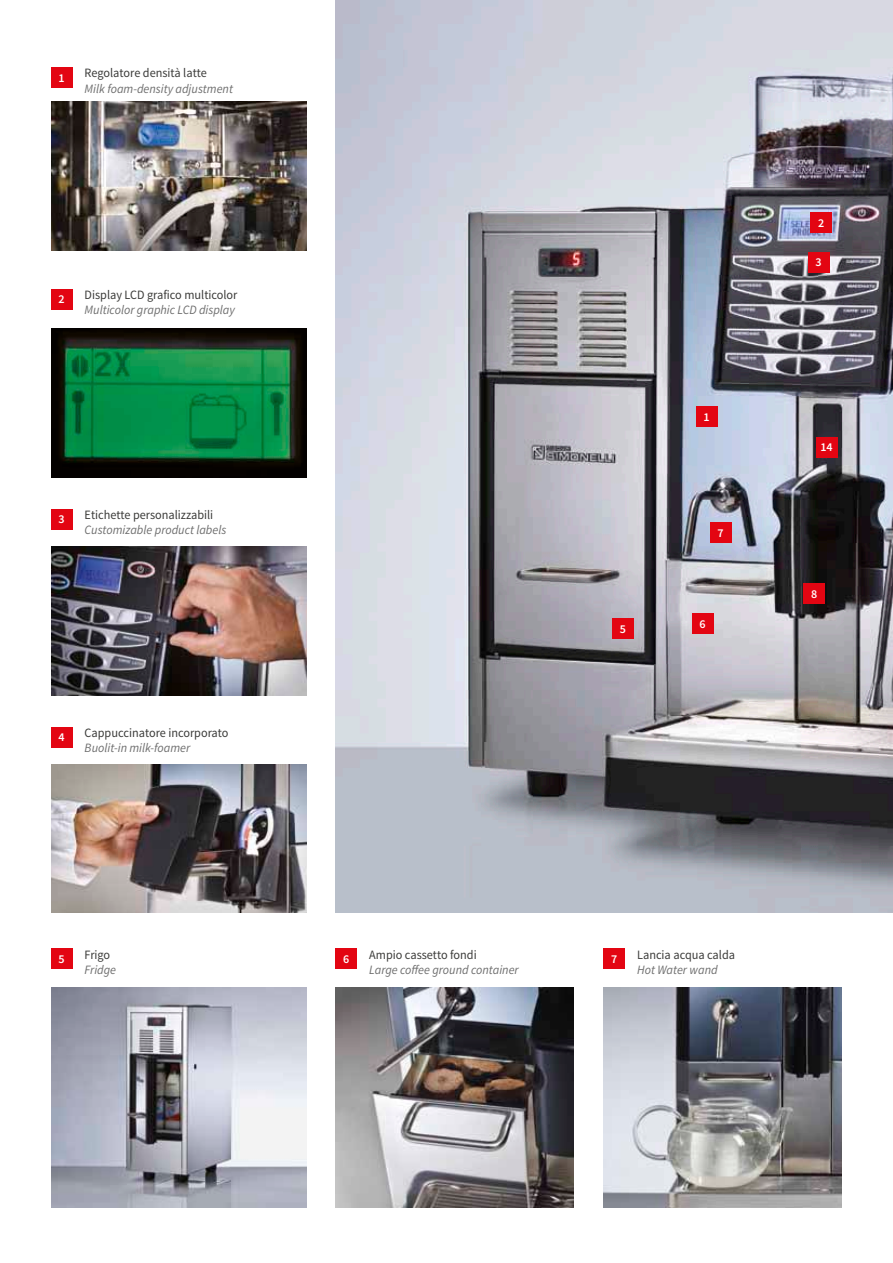
<style>
.page{position:relative;width:893px;height:1263px;background:#fff}
.page>*{position:absolute;margin:0;border:0;box-sizing:border-box;transform-origin:0 0}
.t1{font:italic 12.75px "Source Sans Pro";color:#6e6e6e;scale:.96 1}
.t2{font:12.75px "Source Sans Pro";color:#3c3c3a;scale:.96 1}
.t3{font:600 12px "Source Sans Pro";color:#fff}
</style>
<div class="page">
<img style="left:336px;top:0;width:557px;height:913px">
<img style="left:51px;top:546px;width:255px;height:149px">
<img style="left:336px;top:988px;width:238px;height:220px">
<img style="left:51px;top:102px;width:255px;height:149px">
<img style="left:51px;top:764px;width:255px;height:149px">
<img style="left:51px;top:328px;width:255px;height:149px">
<img style="left:604px;top:988px;width:238px;height:220px">
<div style="left:51px;top:949px;width:21px;height:20px;background:#e30512"></div>
<div style="left:51px;top:727px;width:21px;height:20px;background:#e30512"></div>
<div style="left:51px;top:509px;width:21px;height:20px;background:#e30512"></div>
<div style="left:51px;top:289px;width:21px;height:20px;background:#e30512"></div>
<div style="left:51px;top:68px;width:21px;height:20px;background:#e30512"></div>
<div style="left:336px;top:949px;width:21px;height:20px;background:#e30512"></div>
<div style="left:604px;top:949px;width:21px;height:20px;background:#e30512"></div>
<img style="left:51px;top:988px;width:255px;height:220px">
<div style="left:612px;top:619px;width:21px;height:20px;background:#e30512"></div>
<div style="left:816px;top:437px;width:21px;height:20px;background:#e30512"></div>
<div style="left:804px;top:584px;width:21px;height:20px;background:#e30512"></div>
<div style="left:692px;top:613px;width:21px;height:21px;background:#e30512"></div>
<div style="left:710px;top:522px;width:21px;height:21px;background:#e30512"></div>
<div style="left:696px;top:407px;width:21px;height:20px;background:#e30512"></div>
<div style="left:811px;top:213px;width:21px;height:20px;background:#e30512"></div>
<div style="left:808px;top:252px;width:21px;height:20px;background:#e30512"></div>
<p class="t3" style="left:59px;top:70px;width:8px">1</p>
<p class="t2" style="left:85px;top:65px;width:129px">Regolatore densità latte</p>
<p class="t1" style="left:85px;top:81px;width:156px">Milk foam-density adjustment</p>
<p class="t3" style="left:59px;top:292px;width:8px">2</p>
<p class="t2" style="left:85px;top:287px;width:161px">Display LCD grafico multicolor</p>
<p class="t1" style="left:85px;top:302px;width:158px">Multicolor graphic LCD display</p>
<p class="t3" style="left:59px;top:512px;width:8px">3</p>
<p class="t2" style="left:85px;top:507px;width:136px">Etichette personalizzabili</p>
<p class="t1" style="left:85px;top:522px;width:149px">Customizable product labels</p>
<p class="t3" style="left:58px;top:730px;width:8px">4</p>
<p class="t2" style="left:85px;top:725px;width:151px">Cappuccinatore incorporato</p>
<p class="t1" style="left:85px;top:740px;width:112px">Buolit-in milk-foamer</p>
<p class="t3" style="left:59px;top:951px;width:8px">5</p>
<p class="t2" style="left:85px;top:946px;width:28px">Frigo</p>
<p class="t1" style="left:85px;top:962px;width:34px">Fridge</p>
<p class="t3" style="left:620px;top:621px;width:8px">5</p>
<p class="t3" style="left:703px;top:409px;width:8px">1</p>
<p class="t3" style="left:718px;top:525px;width:8px">7</p>
<p class="t3" style="left:700px;top:616px;width:8px">6</p>
<p class="t3" style="left:818px;top:215px;width:8px">2</p>
<p class="t3" style="left:815px;top:255px;width:8px">3</p>
<p class="t3" style="left:820px;top:440px;width:14px">14</p>
<p class="t3" style="left:811px;top:586px;width:8px">8</p>
<p class="t3" style="left:343px;top:951px;width:8px">6</p>
<p class="t2" style="left:369px;top:946px;width:113px">Ampio cassetto fondi</p>
<p class="t1" style="left:369px;top:962px;width:157px">Large coffee ground container</p>
<p class="t3" style="left:611px;top:951px;width:8px">7</p>
<p class="t2" style="left:637px;top:946px;width:103px">Lancia acqua calda</p>
<p class="t1" style="left:637px;top:962px;width:85px">Hot Water wand</p>
</div>
